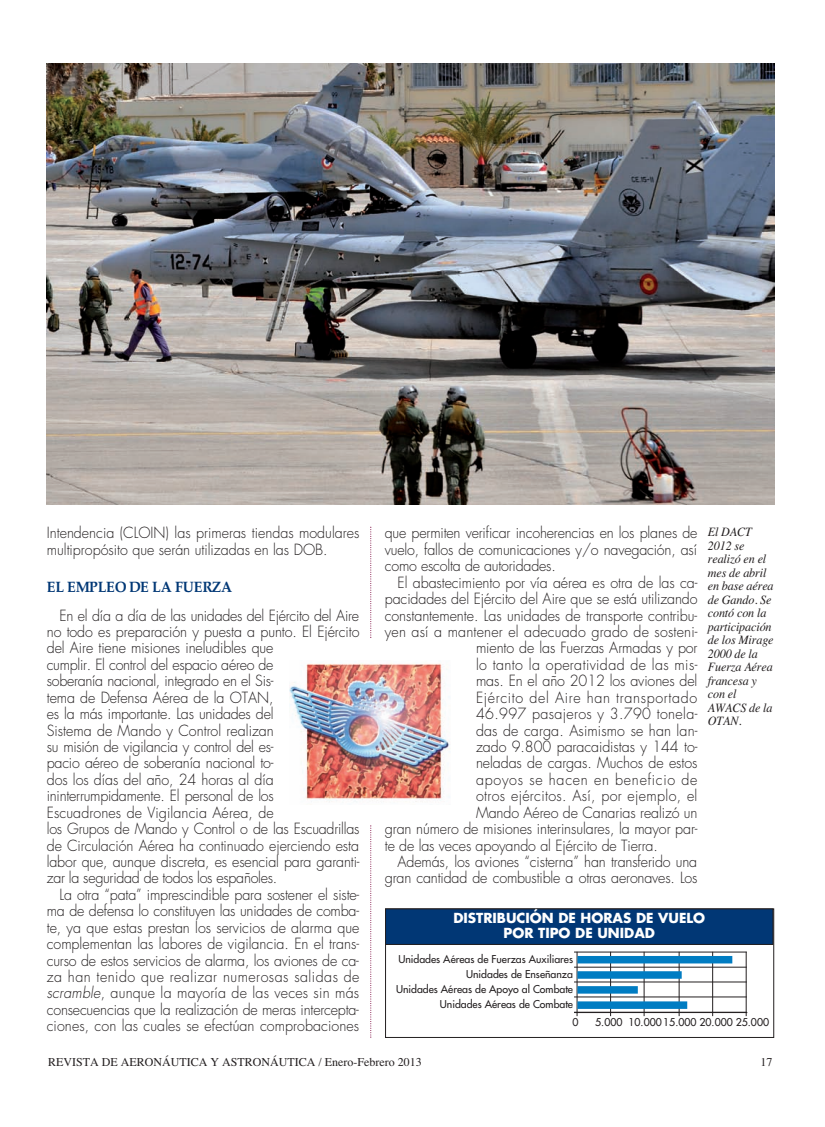
<style>
.page{position:relative;width:825px;height:1127px;background:#fff}
.page>*{position:absolute;margin:0;border:0;box-sizing:border-box;transform-origin:0 0}
.t1{font:300 15px/16.4px "Futura";letter-spacing:-.005em;color:#231f20;scale:.95 1}
.t2{font:300 15px "Futura";letter-spacing:.025em;color:#231f20;scale:.95 1}
.t3{font:300 15px "Futura";letter-spacing:.045em;color:#231f20;scale:.95 1}
.t4{font:300 15px "Futura";letter-spacing:.05em;color:#231f20;scale:.95 1}
.t5{font:700 15px "Palatino";letter-spacing:-.01em;color:#013775;scale:.95 1}
.t6{font:700 13.5px/15px "Futura";color:#fff;text-align:center}
.t7{font:italic 12.75px/13.5px "Times";letter-spacing:-.01em;color:#231f20;scale:.95 1}
.t8{font:12px "Times";color:#231f20}
.t9{font:10.5px/15.8px "Futura";color:#231f20;text-align:right}
.s1{font-style:italic}
</style>
<div class="page">
<svg style="left:370px;top:825px;width:1px;height:212px"></svg>
<svg style="left:370px;top:527px;width:1px;height:111px"></svg>
<img style="left:289px;top:663px;width:161px;height:139px">
<img style="left:46px;top:63px;width:728px;height:441px">
<div style="left:385px;top:909px;width:389px;height:128px;border:1px solid #231f20"></div>
<div style="left:385px;top:909px;width:388px;height:35px;background:#013775"></div>
<div style="left:385px;top:909px;width:388px;height:35px;border:1px solid #231f20"></div>
<hr style="left:577px;top:952px;width:1px;height:64px;background:#231f20">
<hr style="left:610px;top:952px;width:1px;height:64px;background:#231f20">
<hr style="left:644px;top:952px;width:1px;height:64px;background:#231f20">
<hr style="left:679px;top:952px;width:1px;height:64px;background:#231f20">
<hr style="left:712px;top:952px;width:1px;height:64px;background:#231f20">
<hr style="left:746px;top:952px;width:1px;height:64px;background:#231f20">
<hr style="left:574px;top:967px;width:173px;height:1px;background:#231f20">
<hr style="left:574px;top:952px;width:173px;height:1px;background:#231f20">
<hr style="left:574px;top:982px;width:173px;height:1px;background:#231f20">
<hr style="left:574px;top:997px;width:173px;height:1px;background:#231f20">
<hr style="left:574px;top:1012px;width:173px;height:1px;background:#231f20">
<div style="left:577px;top:956px;width:155px;height:7px;background:#007cc2"></div>
<div style="left:577px;top:971px;width:105px;height:8px;background:#007cc2"></div>
<div style="left:577px;top:986px;width:61px;height:7px;background:#007cc2"></div>
<div style="left:577px;top:1001px;width:110px;height:8px;background:#007cc2"></div>
<p class="t1" style="left:47px;top:526px;width:331px">Intendencia (CLOIN) las primeras tiendas modulares multipropósito que serán utilizadas en las DOB.</p>
<p class="t5" style="left:47px;top:581px;width:197px">EL EMPLEO DE LA FUERZA</p>
<p class="t1" style="left:47px;top:608px;width:331px;text-indent:13px">En el día a día de las unidades del Ejército del Aire no todo es preparación y puesta a punto. El Ejército del Aire tiene misiones ineludibles que<br>cumplir. El control del espacio aéreo de<br>soberanía nacional, integrado en el Sis-<br>tema de Defensa Aérea de la OTAN,<br>es la más importante. Las unidades del<br>Sistema de Mando y Control realizan<br>su misión de vigilancia y control del es-<br>pacio aéreo de soberanía nacional to-<br>dos los días del año, 24 horas al día ininterrumpidamente. El personal de los<br>Escuadrones de Vigilancia Aérea, de<br>los Grupos de Mando y Control o de las Escuadrillas de Circulación Aérea ha continuado ejerciendo esta labor que, aunque discreta, es esencial para garanti&shy;zar la seguridad de todos los españoles.</p>
<p class="t1" style="left:47px;top:887px;width:331px;text-align:justify;text-indent:13px">La otra “pata” imprescindible para sostener el siste&shy;ma de defensa lo constituyen las unidades de comba&shy;te, ya que estas prestan los servicios de alarma que complementan las labores de vigilancia. En el trans&shy;curso de estos servicios de alarma, los aviones de ca&shy;za han tenido que realizar numerosas salidas de <span class="s1">scramble</span>, aunque la mayoría de las veces sin más consecuencias que la realización de meras intercepta&shy;ciones, con las cuales se efectúan comprobaciones</p>
<p class="t1" style="left:385px;top:526px;width:331px;text-align:justify">que permiten verificar incoherencias en los planes de vuelo, fallos de comunicaciones y/o navegación, así como escolta de autoridades.</p>
<p class="t1" style="left:398px;top:575px;width:317px">El abastecimiento por vía aérea es otra de las ca-</p>
<p class="t1" style="left:385px;top:592px;width:331px">pacidades del Ejército del Aire que se está utilizando</p>
<p class="t1" style="left:385px;top:608px;width:330px">constantemente. Las unidades de transporte contribu-</p>
<p class="t1" style="left:385px;top:625px;width:331px">yen así a mantener el adecuado grado de sosteni-</p>
<p class="t1" style="left:476px;top:641px;width:235px">miento de las Fuerzas Armadas y por</p>
<p class="t2" style="left:476px;top:657px;width:234px">lo tanto la operatividad de las mis-</p>
<p class="t1" style="left:476px;top:674px;width:235px">mas. En el año 2012 los aviones del</p>
<p class="t3" style="left:476px;top:690px;width:234px">Ejército del Aire han transportado</p>
<p class="t2" style="left:476px;top:707px;width:235px">46.997 pasajeros y 3.790 tonela-</p>
<p class="t1" style="left:476px;top:723px;width:235px">das de carga. Asimismo se han lan-</p>
<p class="t1" style="left:476px;top:740px;width:235px">zado 9.800 paracaidistas y 144 to-</p>
<p class="t1" style="left:476px;top:756px;width:234px">neladas de cargas. Muchos de estos</p>
<p class="t4" style="left:476px;top:772px;width:235px">apoyos se hacen en beneficio de</p>
<p class="t2" style="left:476px;top:789px;width:235px">otros ejércitos. Así, por ejemplo, el</p>
<p class="t1" style="left:476px;top:805px;width:235px">Mando Aéreo de Canarias realizó un</p>
<p class="t1" style="left:385px;top:822px;width:331px">gran número de misiones interinsulares, la mayor par-</p>
<p class="t1" style="left:385px;top:838px;width:289px">te de las veces apoyando al Ejército de Tierra.</p>
<p class="t1" style="left:398px;top:855px;width:317px">Además, los aviones “cisterna” han transferido una</p>
<p class="t1" style="left:385px;top:871px;width:331px">gran cantidad de combustible a otras aeronaves. Los</p>
<p class="t7" style="left:708px;top:526px;width:71px">El DACT<br>2012 se realizó en el mes de abril en base aérea de Gando. Se contó con la participación de los Mirage<br>2000 de la<br>Fuerza Aérea francesa y con el<br>AWACS de la<br>OTAN.</p>
<p class="t6" style="left:453px;top:911px;width:253px">DISTRIBUCIÓN DE HORAS DE VUELO<br>POR TIPO DE UNIDAD</p>
<p class="t9" style="left:398px;top:951px;width:176px">Unidades Aéreas de Fuerzas Auxiliares<br>Unidades de Enseñanza</p>
<p class="t9" style="left:396px;top:981px;width:178px">Unidades Aéreas de Apoyo al Combate<br>Unidades Aéreas de Combate</p>
<p class="t9" style="left:572px;top:1015px;width:8px">0</p>
<p class="t9" style="left:595px;top:1015px;width:29px">5.000</p>
<p class="t9" style="left:628px;top:1015px;width:142px">10.00015.000 20.000 25.000</p>
<p class="t8" style="left:48px;top:1058px;width:375px">REVISTA DE AERONÁUTICA Y ASTRONÁUTICA / Enero-Febrero 2013</p>
<p class="t8" style="left:760px;top:1058px;width:13px">17</p>
</div>
